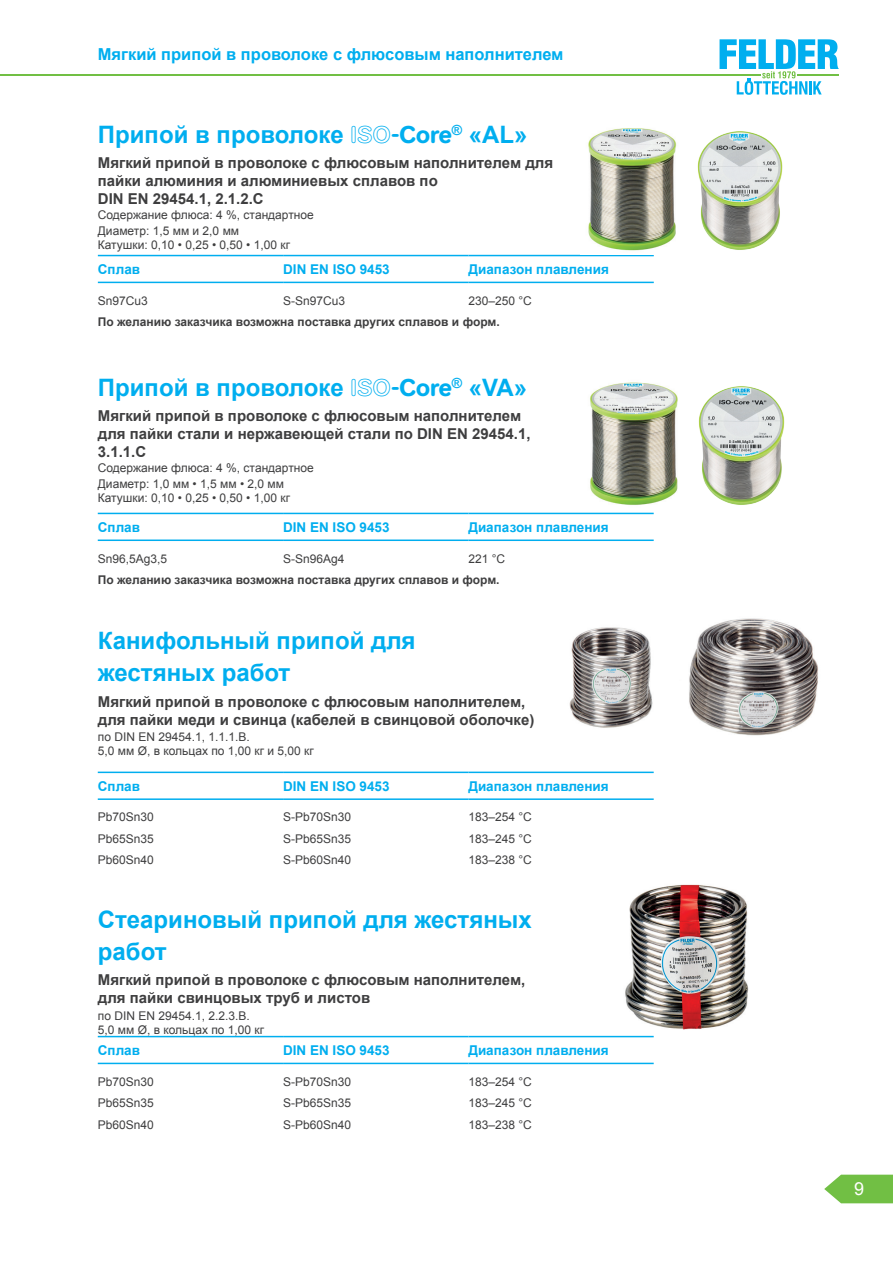
<style>
.page{position:relative;width:893px;height:1263px;background:#fff}
.page>*{position:absolute;margin:0;border:0;box-sizing:border-box;transform-origin:0 0}
.t1{font:700 24px/32.4px "Arial";color:#00aeef}
.t2{font:18px "Arial";color:#fff}
.t3{font:700 16.5px "Arial";color:#00aeef}
.t4{font:700 15px/18px "Arial";color:#3e3e3f}
.t5{font:700 13.5px "Arial";color:#00aeef}
.t6{font:12px/16.2px "Arial";color:#3e3e3f}
.t7{font:700 12px "Arial";color:#3e3e3f}
.s1{font-family:"AG Book Rounded Medium Outline";font-weight:400}
.s2{font-family:"AG Book Rounded";font-weight:500}
</style>
<div class="page">
<svg style="left:824px;top:1175px;width:69px;height:28px"></svg>
<svg style="left:719px;top:39px;width:120px;height:56px"></svg>
<hr style="left:0;top:74px;width:761px;height:2px;background:#71bf44">
<hr style="left:798px;top:74px;width:41px;height:2px;background:#71bf44">
<hr style="left:98px;top:255px;width:185px;height:1px;background:#00aeef">
<hr style="left:283px;top:255px;width:185px;height:1px;background:#00aeef">
<hr style="left:468px;top:255px;width:186px;height:1px;background:#00aeef">
<hr style="left:98px;top:282px;width:185px;height:1px;background:#00aeef">
<hr style="left:283px;top:282px;width:185px;height:1px;background:#00aeef">
<hr style="left:468px;top:282px;width:186px;height:1px;background:#00aeef">
<hr style="left:98px;top:513px;width:185px;height:1px;background:#00aeef">
<hr style="left:283px;top:513px;width:185px;height:1px;background:#00aeef">
<hr style="left:468px;top:513px;width:186px;height:1px;background:#00aeef">
<hr style="left:98px;top:539px;width:185px;height:2px;background:#00aeef">
<hr style="left:283px;top:539px;width:185px;height:2px;background:#00aeef">
<hr style="left:468px;top:539px;width:186px;height:2px;background:#00aeef">
<hr style="left:98px;top:772px;width:185px;height:1px;background:#00aeef">
<hr style="left:283px;top:772px;width:185px;height:1px;background:#00aeef">
<hr style="left:468px;top:772px;width:186px;height:1px;background:#00aeef">
<hr style="left:98px;top:798px;width:185px;height:2px;background:#00aeef">
<hr style="left:283px;top:798px;width:185px;height:2px;background:#00aeef">
<hr style="left:468px;top:798px;width:186px;height:2px;background:#00aeef">
<hr style="left:98px;top:1036px;width:185px;height:1px;background:#00aeef">
<hr style="left:283px;top:1036px;width:185px;height:1px;background:#00aeef">
<hr style="left:468px;top:1036px;width:186px;height:1px;background:#00aeef">
<hr style="left:98px;top:1063px;width:185px;height:1px;background:#00aeef">
<hr style="left:283px;top:1063px;width:185px;height:1px;background:#00aeef">
<hr style="left:468px;top:1063px;width:186px;height:1px;background:#00aeef">
<img style="left:588px;top:128px;width:89px;height:123px">
<img style="left:569px;top:618px;width:249px;height:118px">
<img style="left:625px;top:884px;width:124px;height:145px">
<img style="left:697px;top:131px;width:86px;height:119px">
<img style="left:590px;top:382px;width:88px;height:123px">
<img style="left:698px;top:386px;width:87px;height:119px">
<h3 class="t3" style="left:98px;top:44px;width:467px">Мягкий припой в проволоке с флюсовым наполнителем</h3>
<h1 class="t1" style="left:98px;top:119px;width:431px">Припой в проволоке <span class="s1">ISO</span><span class="s2">-Core</span><sup>®</sup> «AL»</h1>
<p class="t4" style="left:98px;top:154px;width:457px">Мягкий припой в проволоке с флюсовым наполнителем для пайки алюминия и алюминиевых сплавов по<br>DIN EN 29454.1, 2.1.2.C</p>
<p class="t6" style="left:98px;top:206px;width:217px">Содержание флюса: 4 %, стандартное<br>Диаметр: 1,5 мм и 2,0 мм</p>
<p class="t6" style="left:98px;top:237px;width:194px">Катушки: 0,10 • 0,25 • 0,50 • 1,00 кг</p>
<p class="t5" style="left:98px;top:260px;width:44px">Сплав</p>
<p class="t5" style="left:283px;top:260px;width:108px">DIN EN ISO 9453</p>
<p class="t5" style="left:468px;top:260px;width:142px">Диапазон плавления</p>
<p class="t6" style="left:98px;top:292px;width:52px">Sn97Cu3</p>
<p class="t6" style="left:283px;top:292px;width:64px">S-Sn97Cu3</p>
<p class="t6" style="left:468px;top:292px;width:65px">230–250 °C</p>
<p class="t7" style="left:98px;top:314px;width:403px">По желанию заказчика возможна поставка других сплавов и форм.</p>
<h1 class="t1" style="left:98px;top:372px;width:431px">Припой в проволоке <span class="s1">ISO</span><span class="s2">-Core</span><sup>®</sup> «VA»</h1>
<p class="t4" style="left:98px;top:408px;width:434px">Мягкий припой в проволоке с флюсовым наполнителем для пайки стали и нержавеющей стали по DIN EN 29454.1,<br>3.1.1.C</p>
<p class="t6" style="left:98px;top:460px;width:217px">Содержание флюса: 4 %, стандартное<br>Диаметр: 1,0 мм • 1,5 мм • 2,0 мм</p>
<p class="t6" style="left:98px;top:490px;width:194px">Катушки: 0,10 • 0,25 • 0,50 • 1,00 кг</p>
<p class="t5" style="left:98px;top:518px;width:44px">Сплав</p>
<p class="t5" style="left:283px;top:518px;width:108px">DIN EN ISO 9453</p>
<p class="t5" style="left:468px;top:518px;width:142px">Диапазон плавления</p>
<p class="t6" style="left:98px;top:550px;width:71px">Sn96,5Ag3,5</p>
<p class="t6" style="left:283px;top:550px;width:63px">S-Sn96Ag4</p>
<p class="t6" style="left:468px;top:550px;width:38px">221 °C</p>
<p class="t7" style="left:98px;top:572px;width:403px">По желанию заказчика возможна поставка других сплавов и форм.</p>
<h1 class="t1" style="left:98px;top:625px;width:319px">Канифольный припой для жестяных работ</h1>
<p class="t4" style="left:98px;top:693px;width:438px">Мягкий припой в проволоке с флюсовым наполнителем, для пайки меди и свинца (кабелей в свинцовой оболочке)</p>
<p class="t6" style="left:98px;top:729px;width:218px;line-height:14.4px">по DIN EN 29454.1, 1.1.1.B.<br>5,0 мм Ø, в кольцах по 1,00 кг и 5,00 кг</p>
<p class="t5" style="left:98px;top:777px;width:44px">Сплав</p>
<p class="t5" style="left:283px;top:777px;width:108px">DIN EN ISO 9453</p>
<p class="t5" style="left:468px;top:777px;width:142px">Диапазон плавления</p>
<p class="t6" style="left:98px;top:809px;width:58px">Pb70Sn30</p>
<p class="t6" style="left:283px;top:809px;width:70px">S-Pb70Sn30</p>
<p class="t6" style="left:468px;top:809px;width:65px">183–254 °C</p>
<p class="t6" style="left:98px;top:831px;width:58px">Pb65Sn35</p>
<p class="t6" style="left:283px;top:831px;width:70px">S-Pb65Sn35</p>
<p class="t6" style="left:468px;top:831px;width:65px">183–245 °C</p>
<p class="t6" style="left:98px;top:852px;width:58px">Pb60Sn40</p>
<p class="t6" style="left:283px;top:852px;width:70px">S-Pb60Sn40</p>
<p class="t6" style="left:468px;top:852px;width:65px">183–238 °C</p>
<h1 class="t1" style="left:98px;top:904px;width:435px">Стеариновый припой для жестяных работ</h1>
<p class="t4" style="left:98px;top:972px;width:429px">Мягкий припой в проволоке с флюсовым наполнителем, для пайки свинцовых труб и листов</p>
<p class="t6" style="left:98px;top:1008px;width:168px;line-height:14.4px">по DIN EN 29454.1, 2.2.3.B.<br>5,0 мм Ø, в кольцах по 1,00 кг</p>
<p class="t5" style="left:98px;top:1041px;width:44px">Сплав</p>
<p class="t5" style="left:283px;top:1041px;width:108px">DIN EN ISO 9453</p>
<p class="t5" style="left:468px;top:1041px;width:142px">Диапазон плавления</p>
<p class="t6" style="left:98px;top:1073px;width:58px">Pb70Sn30</p>
<p class="t6" style="left:283px;top:1073px;width:70px">S-Pb70Sn30</p>
<p class="t6" style="left:468px;top:1073px;width:65px">183–254 °C</p>
<p class="t6" style="left:98px;top:1095px;width:58px">Pb65Sn35</p>
<p class="t6" style="left:283px;top:1095px;width:70px">S-Pb65Sn35</p>
<p class="t6" style="left:468px;top:1095px;width:65px">183–245 °C</p>
<p class="t6" style="left:98px;top:1116px;width:58px">Pb60Sn40</p>
<p class="t6" style="left:283px;top:1116px;width:70px">S-Pb60Sn40</p>
<p class="t6" style="left:468px;top:1116px;width:65px">183–238 °C</p>
<h2 class="t2" style="left:854px;top:1177px;width:12px">9</h2>
</div>
